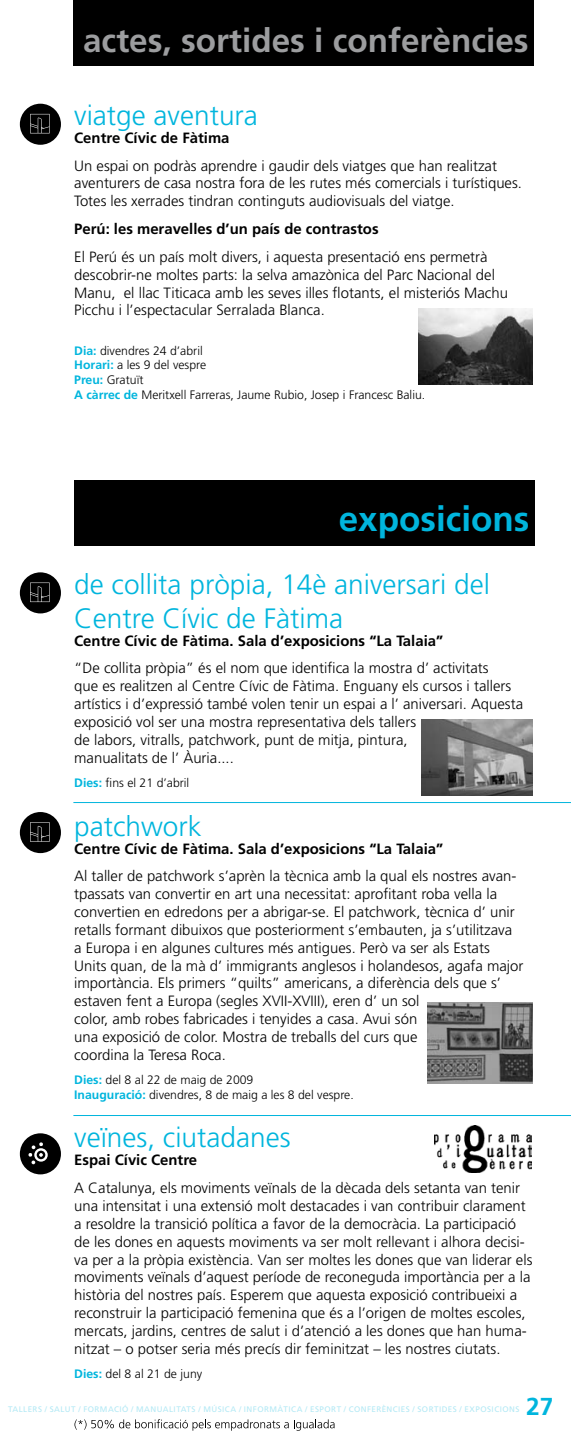
<style>
.page{position:relative;width:571px;height:1439px;background:#fff}
.page>*{position:absolute;margin:0;border:0;box-sizing:border-box;transform-origin:0 0}
.t1{font:700 35px "Frutiger";color:#00b5dd}
.t2{font:700 33.25px "Frutiger";color:#9c9d9f}
.t3{font:300 28px/33.6px "Frutiger";color:#00b5dd}
.t4{font:700 24.5px "Frutiger";color:#00b5dd}
.t5{font:300 14.88px/17.8px "Frutiger";color:#000}
.t6{font:700 14.88px "Frutiger";color:#000}
.t7{font:300 12.25px/14.7px "Frutiger";color:#000}
.t8{font:8.05px "Frutiger";letter-spacing:.055em;color:#b3e9f5}
.s1{font-weight:700;color:#00b5dd}
</style>
<div class="page">
<svg style="left:74px;top:1419px;width:260px;height:11px"></svg>
<div style="left:20px;top:104px;width:41px;height:41px;background:#000;border-radius:50%"></div>
<svg style="left:30px;top:114px;width:20px;height:19px"></svg>
<div style="left:20px;top:812px;width:41px;height:41px;background:#000;border-radius:50%"></div>
<svg style="left:30px;top:822px;width:20px;height:20px"></svg>
<div style="left:20px;top:572px;width:41px;height:41px;background:#000;border-radius:50%"></div>
<svg style="left:30px;top:582px;width:20px;height:20px"></svg>
<div style="left:74px;top:0;width:460px;height:66px;background:#000"></div>
<img style="left:418px;top:308px;width:114px;height:76px">
<div style="left:20px;top:1133px;width:41px;height:41px;background:#000;border-radius:50%"></div>
<svg style="left:34px;top:1148px;width:14px;height:13px"></svg>
<div style="left:37px;top:1150px;width:8px;height:9px;background:#000;border-radius:50%"></div>
<svg style="left:28px;top:1142px;width:15px;height:22px"></svg>
<hr style="left:73px;top:802px;width:497px;height:1px;background:#00b5dd">
<hr style="left:73px;top:1115px;width:497px;height:1px;background:#00b5dd">
<div style="left:74px;top:480px;width:460px;height:66px;background:#000"></div>
<img style="left:434px;top:1125px;width:97px;height:47px">
<img style="left:427px;top:1002px;width:105px;height:81px">
<img style="left:421px;top:719px;width:111px;height:77px">
<h2 class="t2" style="left:83px;top:21px;width:447px">actes, sortides i conferències</h2>
<h3 class="t3" style="left:74px;top:98px;width:185px">viatge aventura</h3>
<p class="t6" style="left:74px;top:129px;width:157px">Centre Cívic de Fàtima</p>
<p class="t5" style="left:74px;top:156px;width:449px">Un espai on podràs aprendre i gaudir dels viatges que han realitzat aventurers de casa nostra fora de les rutes més comercials i turístiques.<br>Totes les xerrades tindran continguts audiovisuals del viatge.</p>
<p class="t6" style="left:74px;top:220px;width:306px">Perú: les meravelles d’un país de contrastos</p>
<p class="t5" style="left:74px;top:248px;width:435px">El Perú és un país molt divers, i aquesta presentació ens permetrà descobrir-ne moltes parts: la selva amazònica del Parc Nacional del Manu, el llac Titicaca amb les seves illes flotants, el misteriós Machu Picchu i l’espectacular Serralada Blanca.</p>
<p class="t7" style="left:74px;top:343px;width:352px"><span class="s1">Dia:</span> divendres 24 d’abril<br><span class="s1">Horari:</span> a les 9 del vespre<br><span class="s1">Preu:</span> Gratuït<br><span class="s1">A càrrec de</span> Meritxell Farreras, Jaume Rubio, Josep i Francesc Baliu.</p>
<h1 class="t1" style="left:338px;top:498px;width:192px">exposicions</h1>
<h3 class="t3" style="left:74px;top:567px;width:417px">de collita pròpia, 14è aniversari del<br>Centre Cívic de Fàtima</h3>
<p class="t6" style="left:74px;top:632px;width:370px">Centre Cívic de Fàtima. Sala d’exposicions “La Talaia”</p>
<p class="t5" style="left:74px;top:659px;width:450px">“De collita pròpia” és el nom que identifica la mostra d’ activitats<br>que es realitzen al Centre Cívic de Fàtima. Enguany els cursos i tallers artístics i d’expressió també volen tenir un espai a l’ aniversari. Aquesta exposició vol ser una mostra representativa dels tallers<br>de labors, vitralls, patchwork, punt de mitja, pintura,<br>manualitats de l’ Àuria....</p>
<p class="t7" style="left:74px;top:776px;width:117px"><span class="s1">Dies:</span> fins el 21 d’abril</p>
<h3 class="t3" style="left:74px;top:809px;width:129px">patchwork</h3>
<p class="t6" style="left:74px;top:839px;width:370px">Centre Cívic de Fàtima. Sala d’exposicions “La Talaia”</p>
<p class="t5" style="left:74px;top:867px;width:450px">Al taller de patchwork s’aprèn la tècnica amb la qual els nostres avan&shy;tpassats van convertir en art una necessitat: aprofitant roba vella la convertien en edredons per a abrigar-se. El patchwork, tècnica d’ unir retalls formant dibuixos que posteriorment s’embauten, ja s’utilitzava a Europa i en algunes cultures més antigues. Però va ser als Estats Units quan, de la mà d’ immigrants anglesos i holandesos, agafa major importància. Els primers “quilts” americans, a diferència dels que s’ estaven fent a Europa (segles XVII-XVIII), eren d’ un sol<br>color, amb robes fabricades i tenyides a casa. Avui són<br>una exposició de color. Mostra de treballs del curs que<br>coordina la Teresa Roca.</p>
<p class="t7" style="left:74px;top:1073px;width:281px"><span class="s1">Dies:</span> del 8 al 22 de maig de 2009<br><span class="s1">Inauguració:</span> divendres, 8 de maig a les 8 del vespre.</p>
<h3 class="t3" style="left:74px;top:1121px;width:218px">veïnes, ciutadanes</h3>
<p class="t6" style="left:74px;top:1151px;width:124px">Espai Cívic Centre</p>
<p class="t5" style="left:74px;top:1179px;width:459px">A Catalunya, els moviments veïnals de la dècada dels setanta van tenir una intensitat i una extensió molt destacades i van contribuir clarament a resoldre la transició política a favor de la democràcia. La participació de les dones en aquests moviments va ser molt rellevant i alhora decisi&shy;va per a la pròpia existència. Van ser moltes les dones que van liderar els moviments veïnals d’aquest període de reconeguda importància per a la història del nostres país. Esperem que aquesta exposició contribueixi a reconstruir la participació femenina que és a l’origen de moltes escoles, mercats, jardins, centres de salut i d’atenció a les dones que han huma&shy;nitzat – o potser seria més precís dir feminitzat – les nostres ciutats.</p>
<p class="t7" style="left:74px;top:1366px;width:129px"><span class="s1">Dies:</span> del 8 al 21 de juny</p>
<p class="t8" style="left:8px;top:1404px;width:512px">TALLERS / SALUT / FORMACIÓ / MANUALITATS / MÚSICA / INFORMÀTICA / ESPORT / CONFERÈNCIES / SORTIDES / EXPOSICIONS</p>
<h3 class="t4" style="left:526px;top:1391px;width:29px">27</h3>
</div>
